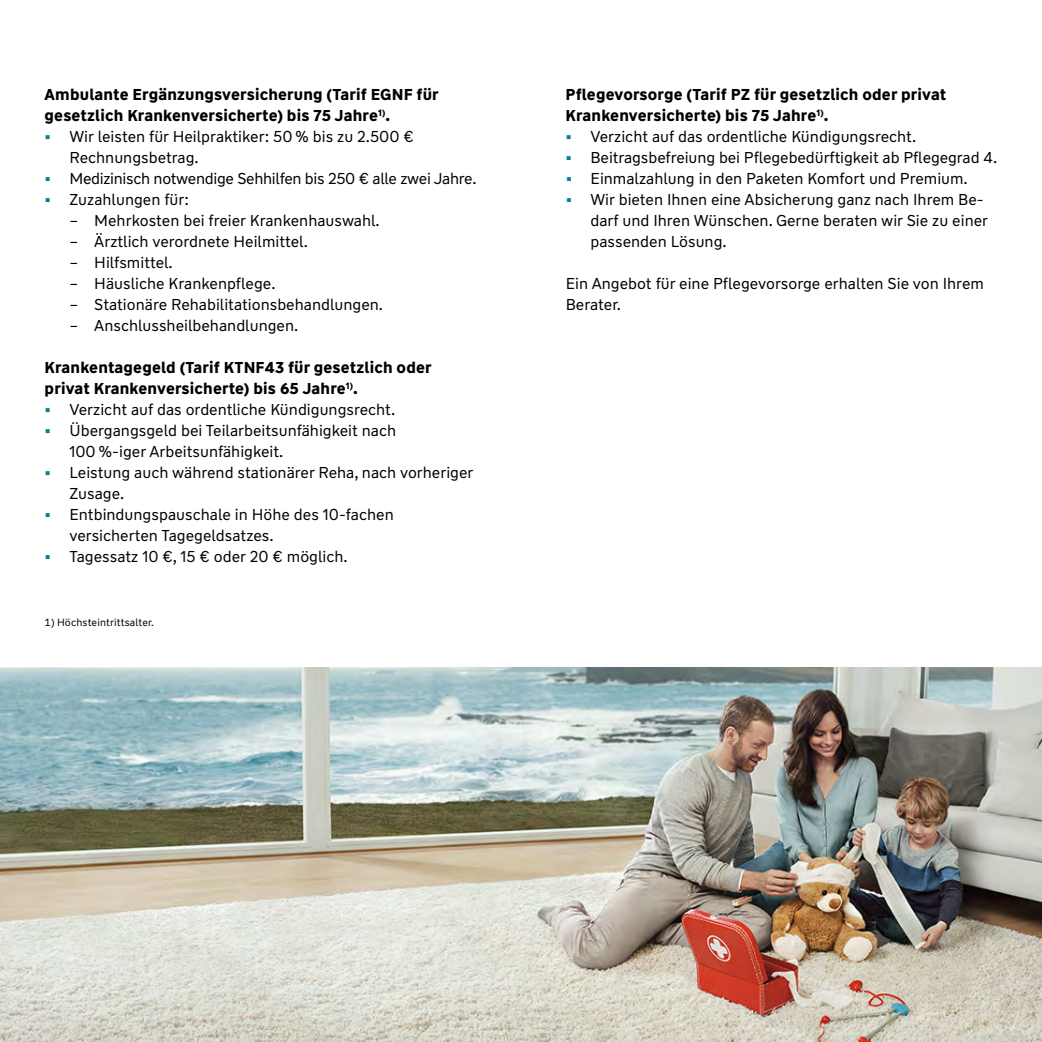
<style>
.page{position:relative;width:1042px;height:1042px;background:#fff}
.page>*{position:absolute;margin:0;border:0;box-sizing:border-box;transform-origin:0 0}
.t1{font:15.75px/21px "WW Type";color:#000}
.t2{font:700 15.75px/21px "WW Type";letter-spacing:.01em;color:#000}
.t3{font:15.75px "WW Type";letter-spacing:-.02em;color:#000}
.t4{font:10.5px "WW Type";letter-spacing:.01em;color:#000}
.s1{font-weight:700;color:#008390}
</style>
<div class="page">
<img style="left:0;top:667px;width:1042px;height:375px">
<p class="t2" style="left:45px;top:84px;width:395px">Ambulante Ergänzungsversicherung (Tarif EGNF für gesetzlich Krankenversicherte) bis 75 Jahre<sup>1)</sup>.</p>
<p class="t1" style="left:69px;top:126px;width:346px;text-indent:-25px"><span class="s1">•</span> Wir leisten für Heilpraktiker: 50 % bis zu 2.500 €<br>Rechnungsbetrag.</p>
<p class="t3" style="left:45px;top:169px;width:433px"><span class="s1">•</span> Medizinisch notwendige Sehhilfen bis 250 € alle zwei Jahre.</p>
<p class="t1" style="left:45px;top:189px;width:146px"><span class="s1">•</span> Zuzahlungen für:</p>
<p class="t1" style="left:69px;top:210px;width:312px">– Mehrkosten bei freier Krankenhauswahl.</p>
<p class="t1" style="left:69px;top:231px;width:240px">– Ärztlich verordnete Heilmittel.</p>
<p class="t1" style="left:69px;top:252px;width:105px">– Hilfsmittel.</p>
<p class="t1" style="left:69px;top:273px;width:208px">– Häusliche Krankenpflege.</p>
<p class="t1" style="left:69px;top:294px;width:315px">– Stationäre Rehabilitationsbehandlungen.</p>
<p class="t1" style="left:69px;top:315px;width:230px">– Anschlussheilbehandlungen.</p>
<p class="t2" style="left:45px;top:357px;width:388px">Krankentagegeld (Tarif KTNF43 für gesetzlich oder privat Krankenversicherte) bis 65 Jahre<sup>1)</sup>.</p>
<p class="t1" style="left:45px;top:399px;width:352px"><span class="s1">•</span> Verzicht auf das ordentliche Kündigungsrecht.</p>
<p class="t1" style="left:69px;top:420px;width:328px;text-indent:-25px"><span class="s1">•</span> Übergangsgeld bei Teilarbeitsunfähigkeit nach<br>100 %-iger Arbeitsunfähigkeit.</p>
<p class="t1" style="left:69px;top:462px;width:405px;text-indent:-25px"><span class="s1">•</span> Leistung auch während stationärer Reha, nach vorheriger<br>Zusage.</p>
<p class="t1" style="left:69px;top:504px;width:326px;text-indent:-25px"><span class="s1">•</span> Entbindungspauschale in Höhe des 10-fachen versicherten Tagegeldsatzes.</p>
<p class="t1" style="left:45px;top:546px;width:305px"><span class="s1">•</span> Tagessatz 10 €, 15 € oder 20 € möglich.</p>
<p class="t4" style="left:45px;top:615px;width:111px">1) Höchsteintrittsalter.</p>
<p class="t2" style="left:566px;top:84px;width:382px">Pflegevorsorge (Tarif PZ für gesetzlich oder privat<br>Krankenversicherte) bis 75 Jahre<sup>1)</sup>.</p>
<p class="t1" style="left:566px;top:126px;width:352px"><span class="s1">•</span> Verzicht auf das ordentliche Kündigungsrecht.</p>
<p class="t1" style="left:566px;top:147px;width:433px"><span class="s1">•</span> Beitragsbefreiung bei Pflegebedürftigkeit ab Pflegegrad 4.</p>
<p class="t1" style="left:566px;top:168px;width:404px"><span class="s1">•</span> Einmalzahlung in den Paketen Komfort und Premium.</p>
<p class="t1" style="left:590px;top:189px;width:399px;text-indent:-25px"><span class="s1">•</span> Wir bieten Ihnen eine Absicherung ganz nach Ihrem Be&shy;darf und Ihren Wünschen. Gerne beraten wir Sie zu einer passenden Lösung.</p>
<p class="t1" style="left:566px;top:273px;width:420px">Ein Angebot für eine Pflegevorsorge erhalten Sie von Ihrem<br>Berater.</p>
</div>
